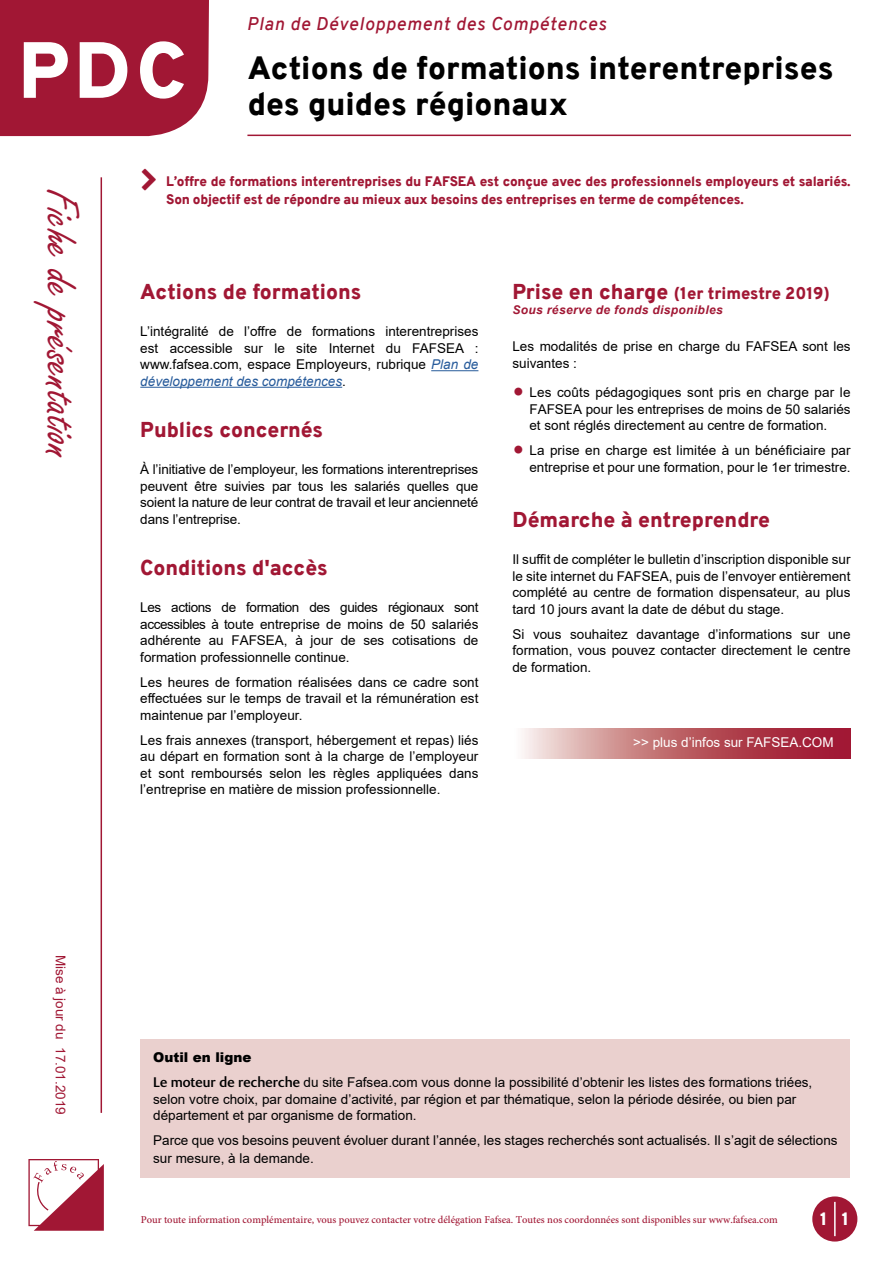
<style>
.page{position:relative;width:893px;height:1263px;background:#fff}
.page>*{position:absolute;margin:0;border:0;box-sizing:border-box;transform-origin:0 0}
.t1{font:900 79.5px "Overpass";color:#fff}
.t2{font:49.5px "Freestyle Script";color:#a11734}
.t3{font:900 31.5px/36px "Overpass";color:#000}
.t4{font:900 21px "Overpass";color:#a11734}
.t5{font:italic 600 18px "Overpass";letter-spacing:.05em;color:#a11734}
.t6{font:900 17.4px "Overpass";color:#fff}
.t7{font:900 16.5px "Overpass";color:#a11734}
.t8{font:13.5px/16.5px "Arial";color:#000;text-align:justify}
.t9{font:900 13.5px/18px "Overpass";letter-spacing:-.02em;color:#a11734}
.t10{font:13.5px "Arial";color:#fff}
.t11{font:13.5px "Arial";color:#a11734}
.t12{font:italic 700 12px "Arial";letter-spacing:.03em;color:#a11734}
.t13{font:500 10.5px "Minion Pro";color:#a11734}
.s1{font-style:italic;color:#275b9b}
.s2{font-size:21px}
.s3{font-weight:900;font-size:24px;color:#a11734}
.s4{font-weight:900}
.s5{font-family:"Presence";font-weight:500}
</style>
<div class="page">
<div style="left:0;top:0;width:209px;height:136px;background:#a11734"></div>
<hr style="left:101px;top:177px;width:1px;height:936px;background:#a11734">
<hr style="left:247px;top:135px;width:604px;height:1px;background:#a11734">
<div style="left:812px;top:1196px;width:45px;height:45px;background:#a11734;border-radius:50%"></div>
<hr style="left:834px;top:1202px;width:2px;height:34px;background:#fff">
<svg style="left:28px;top:1159px;width:76px;height:72px"></svg>
<hr style="left:431px;top:370px;width:47px;height:1px;background:#275b9b">
<hr style="left:140px;top:387px;width:202px;height:1px;background:#275b9b">
<svg style="left:522px;top:728px;width:329px;height:30px;background:#c06a72"></svg>
<div style="left:140px;top:1040px;width:710px;height:138px;background:#ead0ce"></div>
<h1 class="t1" style="left:18px;top:13px;width:170px">PDC</h1>
<h3 class="t5" style="left:247px;top:11px;width:361px">Plan de Développement des Compétences</h3>
<h3 class="t3" style="left:248px;top:51px;width:587px">Actions de formations interentreprises des guides régionaux</h3>
<h2 class="t2" style="left:88px;top:190px;width:272px;rotate:90deg">Fiche de présentation</h2>
<p class="t9" style="left:166px;top:172px;width:686px">L’offre de formations interentreprises du FAFSEA est conçue avec des professionnels employeurs et salariés.<br>Son objectif est de répondre au mieux aux besoins des entreprises en terme de compétences.</p>
<h3 class="t4" style="left:140px;top:276px;width:223px">Actions de formations</h3>
<p class="t8" style="left:140px;top:323px;width:340px">L’intégralité de l’offre de formations interentreprises est accessible sur le site Internet du FAFSEA : www.fafsea.com, espace Employeurs, rubrique <span class="s1">Plan de développement des compétences</span>.</p>
<h3 class="t4" style="left:140px;top:414px;width:184px">Publics concernés</h3>
<p class="t8" style="left:140px;top:461px;width:340px">À l’initiative de l’employeur, les formations interentreprises peuvent être suivies par tous les salariés quelles que soient la nature de leur contrat de travail et leur ancienneté dans l’entreprise.</p>
<h3 class="t4" style="left:140px;top:552px;width:189px">Conditions d'accès</h3>
<p class="t8" style="left:140px;top:599px;width:340px">Les actions de formation des guides régionaux sont accessibles à toute entreprise de moins de 50 salariés adhérente au FAFSEA, à jour de ses cotisations de formation professionnelle continue.</p>
<p class="t8" style="left:140px;top:674px;width:340px">Les heures de formation réalisées dans ce cadre sont effectuées sur le temps de travail et la rémunération est maintenue par l’employeur.</p>
<p class="t8" style="left:140px;top:732px;width:340px">Les frais annexes (transport, hébergement et repas) liés au départ en formation sont à la charge de l’employeur et sont remboursés selon les règles appliquées dans l’entreprise en matière de mission professionnelle.</p>
<p class="t7" style="left:512px;top:281px;width:319px"><span class="s2">Prise en charge</span> (1er trimestre 2019)</p>
<p class="t12" style="left:512px;top:301px;width:212px">Sous réserve de fonds disponibles</p>
<p class="t8" style="left:512px;top:338px;width:340px">Les modalités de prise en charge du FAFSEA sont les suivantes :</p>
<p class="t8" style="left:529px;top:384px;width:323px;text-indent:-17px"><span class="s3">•</span> Les coûts pédagogiques sont pris en charge par le FAFSEA pour les entreprises de moins de 50 salariés et sont réglés directement au centre de formation.</p>
<p class="t8" style="left:512px;top:442px;width:340px;text-align:right"><span class="s3">•</span> La prise en charge est limitée à un bénéficiaire par entreprise et pour une formation, pour le 1er trimestre.</p>
<h3 class="t4" style="left:512px;top:504px;width:259px">Démarche à entreprendre</h3>
<p class="t8" style="left:512px;top:551px;width:340px">Il suffit de compléter le bulletin d’inscription disponible sur le site internet du FAFSEA, puis de l’envoyer entièrement complété au centre de formation dispensateur, au plus tard 10 jours avant la date de début du stage.</p>
<p class="t8" style="left:512px;top:626px;width:340px">Si vous souhaitez davantage d’informations sur une formation, vous pouvez contacter directement le centre de formation.</p>
<p class="t10" style="left:633px;top:733px;width:202px">&gt;&gt; plus d’infos sur FAFSEA.COM</p>
<p class="t11" style="left:70px;top:955px;width:161px;rotate:90deg">Mise à jour du 17.01.2019</p>
<p class="t8" style="left:153px;top:1045px;width:661px;line-height:25px"><span class="s4">Outil en ligne<br></span><span class="s5">Le moteur de recherche</span> du site Fafsea.com vous donne la possibilité d’obtenir les listes des formations triées,</p>
<p class="t8" style="left:153px;top:1090px;width:645px">selon votre choix, par domaine d’activité, par région et par thématique, selon la période désirée, ou bien par département et par organisme de formation.</p>
<p class="t8" style="left:153px;top:1131px;width:686px;line-height:18px">Parce que vos besoins peuvent évoluer durant l’année, les stages recherchés sont actualisés. Il s’agit de sélections sur mesure, à la demande.</p>
<p class="t13" style="left:141px;top:1213px;width:638px">Pour toute information complémentaire, vous pouvez contacter votre délégation Fafsea. Toutes nos coordonnées sont disponibles sur www.fafsea.com</p>
<p class="t6" style="left:820px;top:1206px;width:9px">1</p>
<p class="t6" style="left:842px;top:1207px;width:9px">1</p>
</div>
